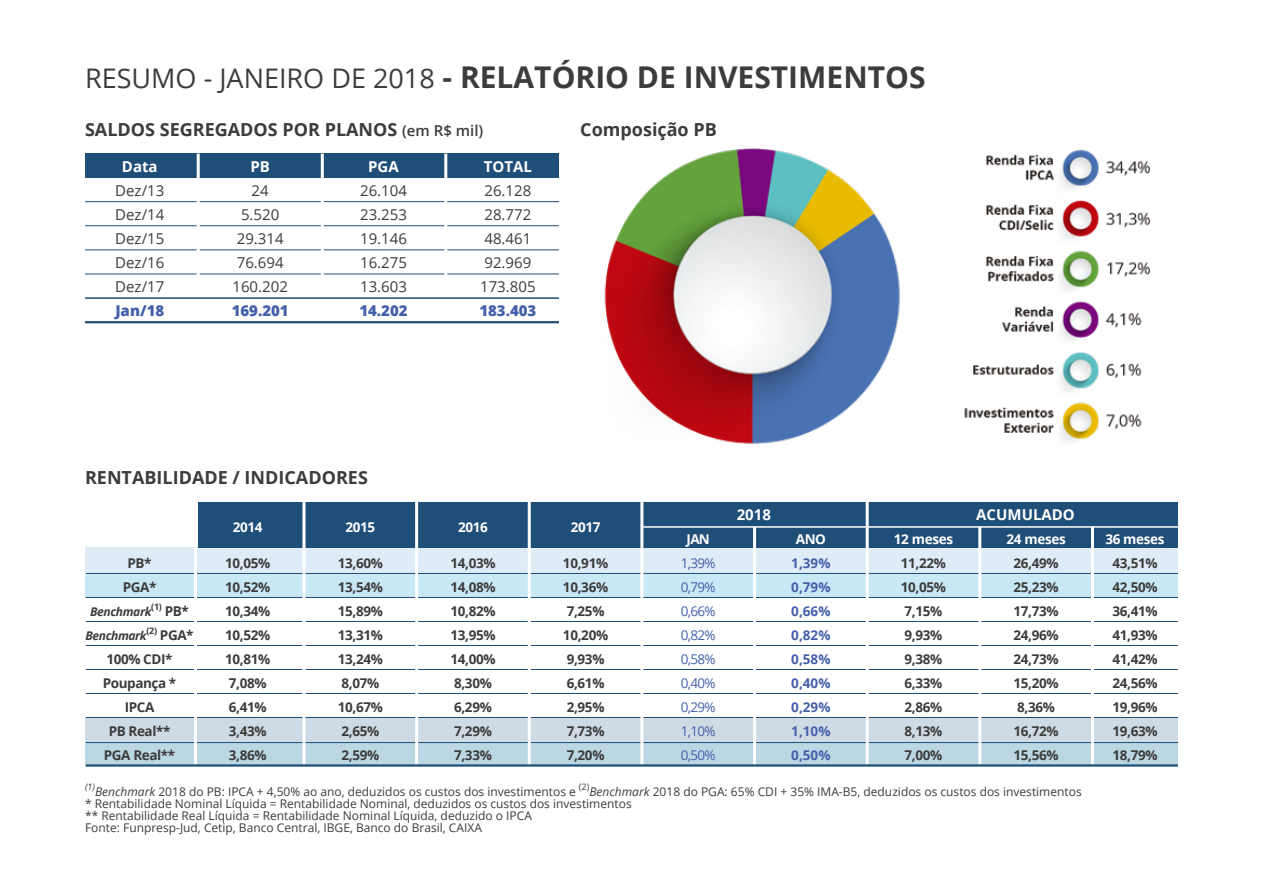
<style>
.page{position:relative;width:1263px;height:893px;background:#fff}
.page>*{position:absolute;margin:0;border:0;box-sizing:border-box;transform-origin:0 0}
.t1{font:700 30px "Open Sans";color:#3c3c3b}
.t2{font:700 18px "Open Sans";color:#3c3c3b}
.t3{font:15px/24px "Open Sans";color:#3c3c3b;text-align:justify}
.t4{font:700 15px "Open Sans";color:#fff}
.t5{font:800 15px "Open Sans";color:#4560aa}
.t6{font:700 13.5px/24px "Open Sans";letter-spacing:-.025em;color:#3c3c3b}
.t7{font:700 13.5px/24px "Open Sans";color:#4560aa;text-align:justify}
.t8{font:13.5px/24px "Open Sans";letter-spacing:-.05em;color:#4560aa;text-align:justify}
.t9{font:700 13.5px "Open Sans";letter-spacing:-.025em;color:#fff}
.t10{font:12px/12px "Open Sans";color:#3c3c3b}
.t11{font:italic 700 12px "Open Sans";letter-spacing:-.03em;color:#3c3c3b}
.t12{font:700 9px "Open Sans";color:#3c3c3b}
.t13{font:italic 9px "Open Sans";color:#3c3c3b}
.t14{font:9px "Open Sans";color:#3c3c3b}
.s1{font-weight:400;font-size:27px}
.s2{font-weight:600;font-size:15px}
.s3{font-size:13.5px}
.s4{font-style:italic}
</style>
<div class="page">
<div style="left:85px;top:574px;width:1093px;height:23px;background:#c9e8f5"></div>
<div style="left:85px;top:743px;width:1093px;height:22px;background:#bbd7e3"></div>
<div style="left:85px;top:547px;width:1093px;height:26px;background:#dfebf7"></div>
<div style="left:85px;top:718px;width:1093px;height:24px;background:#cfdbe4"></div>
<hr style="left:86px;top:597px;width:1092px;height:1px;background:#1f4e79">
<hr style="left:86px;top:573px;width:1092px;height:1px;background:#1f4e79">
<hr style="left:86px;top:621px;width:1092px;height:1px;background:#1f4e79">
<hr style="left:86px;top:645px;width:1092px;height:1px;background:#1f4e79">
<hr style="left:86px;top:669px;width:1092px;height:1px;background:#1f4e79">
<hr style="left:86px;top:693px;width:1092px;height:1px;background:#1f4e79">
<hr style="left:86px;top:717px;width:1092px;height:1px;background:#1f4e79">
<hr style="left:86px;top:742px;width:1092px;height:1px;background:#1f4e79">
<div style="left:198px;top:502px;width:980px;height:46px;background:#1f4e79"></div>
<hr style="left:302px;top:501px;width:3px;height:264px;background:#fff">
<hr style="left:415px;top:501px;width:3px;height:264px;background:#fff">
<hr style="left:528px;top:501px;width:3px;height:264px;background:#fff">
<hr style="left:640px;top:501px;width:3px;height:264px;background:#fff">
<hr style="left:866px;top:501px;width:3px;height:264px;background:#fff">
<hr style="left:978px;top:527px;width:3px;height:238px;background:#fff">
<hr style="left:753px;top:527px;width:3px;height:238px;background:#fff">
<hr style="left:1091px;top:527px;width:3px;height:238px;background:#fff">
<hr style="left:194px;top:547px;width:3px;height:218px;background:#fff">
<hr style="left:642px;top:526px;width:536px;height:2px;background:#fff">
<hr style="left:86px;top:764px;width:1092px;height:3px;background:#1f4e79">
<hr style="left:85px;top:274px;width:474px;height:1px;background:#1f4e79">
<hr style="left:85px;top:201px;width:474px;height:1px;background:#1f4e79">
<hr style="left:85px;top:225px;width:474px;height:1px;background:#1f4e79">
<hr style="left:85px;top:249px;width:474px;height:1px;background:#1f4e79">
<div style="left:85px;top:154px;width:474px;height:24px;background:#1f4e79"></div>
<hr style="left:197px;top:154px;width:3px;height:143px;background:#fff">
<hr style="left:444px;top:154px;width:3px;height:143px;background:#fff">
<hr style="left:321px;top:154px;width:3px;height:143px;background:#fff">
<hr style="left:85px;top:321px;width:474px;height:2px;background:#1f4e79">
<hr style="left:85px;top:297px;width:474px;height:2px;background:#1f4e79">
<img style="left:604px;top:148px;width:547px;height:296px">
<h1 class="t1" style="left:85px;top:56px;width:842px"><span class="s1">RESUMO - JANEIRO DE 2018</span> - RELATÓRIO DE INVESTIMENTOS</h1>
<h2 class="t2" style="left:85px;top:116px;width:400px">SALDOS SEGREGADOS POR PLANOS <span class="s2">(em R$ mil)</span></h2>
<h2 class="t2" style="left:580px;top:116px;width:138px">Composição PB</h2>
<p class="t4" style="left:368px;top:156px;width:32px">PGA</p>
<p class="t3" style="left:360px;top:178px;width:48px">26.104<br>23.253<br>19.146<br>16.275<br>13.603</p>
<p class="t5" style="left:359px;top:299px;width:50px">14.202</p>
<p class="t4" style="left:484px;top:156px;width:50px">TOTAL</p>
<p class="t3" style="left:480px;top:178px;width:57px;text-align:left">26.128<br>28.772<br>48.461<br>92.969<br>173.805</p>
<p class="t5" style="left:479px;top:299px;width:59px">183.403</p>
<p class="t4" style="left:122px;top:156px;width:37px">Data</p>
<p class="t3" style="left:115px;top:178px;width:51px">Dez/13<br>Dez/14<br>Dez/15<br>Dez/16<br>Dez/17</p>
<p class="t5" style="left:115px;top:299px;width:50px">Jan/18</p>
<p class="t4" style="left:250px;top:156px;width:21px">PB</p>
<p class="t3" style="left:232px;top:178px;width:57px;text-align:center">24<br>5.520<br>29.314<br>76.694<br>160.202</p>
<p class="t5" style="left:232px;top:299px;width:59px">169.201</p>
<h2 class="t2" style="left:85px;top:464px;width:284px">RENTABILIDADE / INDICADORES</h2>
<p class="t6" style="left:123px;top:550px;width:35px;text-align:center">PB*<br>PGA*</p>
<p class="t11" style="left:90px;top:603px;width:63px">Benchmark</p>
<p class="t12" style="left:151px;top:600px;width:39px">(1) <span class="s3">PB*</span></p>
<p class="t11" style="left:85px;top:627px;width:63px">Benchmark</p>
<p class="t6" style="left:146px;top:622px;width:49px"><sup>(2)</sup> PGA*</p>
<p class="t6" style="left:107px;top:646px;width:67px">100% CDI*</p>
<p class="t6" style="left:103px;top:670px;width:75px">Poupança *</p>
<p class="t6" style="left:125px;top:694px;width:31px">IPCA</p>
<p class="t6" style="left:109px;top:718px;width:63px">PB Real**</p>
<p class="t6" style="left:104px;top:742px;width:73px">PGA Real**</p>
<p class="t9" style="left:233px;top:517px;width:31px">2014</p>
<p class="t6" style="left:225px;top:551px;width:47px">10,05%<br>10,52%<br>10,34%<br>10,52%<br>10,81%<br>7,08%<br>6,41%<br>3,43%<br>3,86%</p>
<p class="t9" style="left:345px;top:517px;width:31px">2015</p>
<p class="t6" style="left:338px;top:551px;width:47px">13,60%<br>13,54%<br>15,89%<br>13,31%<br>13,24%<br>8,07%<br>10,67%<br>2,65%<br>2,59%</p>
<p class="t9" style="left:458px;top:517px;width:31px">2016</p>
<p class="t6" style="left:450px;top:550px;width:47px">14,03%<br>14,08%<br>10,82%<br>13,95%<br>14,00%<br>8,30%<br>6,29%<br>7,29%<br>7,33%</p>
<p class="t9" style="left:571px;top:517px;width:31px">2017</p>
<p class="t6" style="left:563px;top:551px;width:47px">10,91%<br>10,36%<br>7,25%<br>10,20%<br>9,93%<br>6,61%<br>2,95%<br>7,73%<br>7,20%</p>
<p class="t9" style="left:686px;top:529px;width:25px">JAN</p>
<p class="t8" style="left:681px;top:551px;width:36px">1,39% 0,79% 0,66% 0,82% 0,58% 0,40% 0,29% 1,10% 0,50%</p>
<p class="t4" style="left:737px;top:504px;width:36px">2018</p>
<p class="t4" style="left:976px;top:504px;width:100px">ACUMULADO</p>
<p class="t9" style="left:796px;top:529px;width:32px">ANO</p>
<p class="t7" style="left:791px;top:550px;width:41px">1,39% 0,79% 0,66% 0,82% 0,58% 0,40% 0,29% 1,10% 0,50%</p>
<p class="t9" style="left:1006px;top:529px;width:61px">24 meses</p>
<p class="t6" style="left:1013px;top:550px;width:47px">26,49%<br>25,23%<br>17,73%<br>24,96%<br>24,73%<br>15,20%<br>8,36%<br>16,72%<br>15,56%</p>
<p class="t9" style="left:894px;top:529px;width:61px">12 meses</p>
<p class="t6" style="left:901px;top:550px;width:47px">11,22%<br>10,05%<br>7,15%<br>9,93%<br>9,38%<br>6,33%<br>2,86%<br>8,13%<br>7,00%</p>
<p class="t13" style="left:85px;top:780px;width:12px">(1)</p>
<p class="t10" style="left:95px;top:785px;width:482px"><span class="s4">Benchmark</span> 2018 do PB: IPCA + 4,50% ao ano, deduzidos os custos dos investimentos e</p>
<p class="t14" style="left:579px;top:780px;width:12px">(2)</p>
<p class="t10" style="left:85px;top:785px;width:998px;text-indent:504px"><span class="s4">Benchmark</span> 2018 do PGA: 65% CDI + 35% IMA-B5, deduzidos os custos dos investimentos * Rentabilidade Nominal Líquida = Rentabilidade Nominal, deduzidos os custos dos investimentos<br>** Rentabilidade Real Líquida = Rentabilidade Nominal Líquida, deduzido o IPCA<br>Fonte: Funpresp-Jud, Cetip, Banco Central, IBGE, Banco do Brasil, CAIXA</p>
<p class="t9" style="left:1105px;top:529px;width:61px">36 meses</p>
<p class="t6" style="left:1112px;top:550px;width:47px;text-align:justify">43,51% 42,50% 36,41% 41,93% 41,42% 24,56% 19,96% 19,63% 18,79%</p>
</div>
